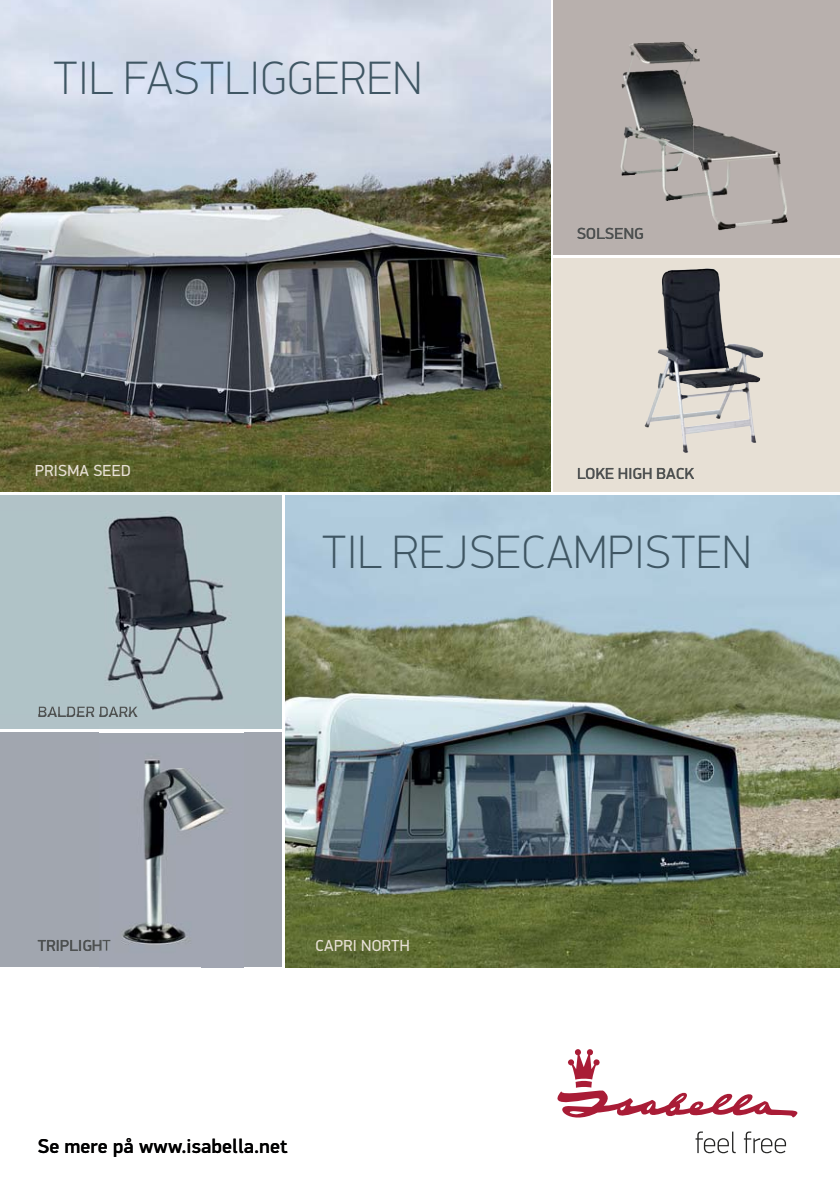
<style>
.page{position:relative;width:840px;height:1190px;background:#fff}
.page>*{position:absolute;margin:0;border:0;box-sizing:border-box;transform-origin:0 0}
.t1{font:47px "PF Din Display Pro Thin+IWQMWX";letter-spacing:.02em;color:#3f5663}
.t2{font:20px "PF Din Display Pro Medium+DJZXDE";letter-spacing:.01em;color:#000}
.t3{font:16px "PF Din Display Pro Regular+OUWGUK";letter-spacing:.02em;color:#4d5050}
.t4{font:16px "PF Din Display Pro Regular+OUWGUK";letter-spacing:.02em;color:#e7e0d5}
</style>
<div class="page">
<svg style="left:557px;top:1049px;width:240px;height:104px"></svg>
<div style="left:554px;top:0;width:286px;height:254px;background:#b8b0ad"></div>
<img style="left:0;top:0;width:550px;height:492px">
<img style="left:285px;top:495px;width:555px;height:472px">
<div style="left:554px;top:258px;width:286px;height:234px;background:#e7e0d5"></div>
<div style="left:0;top:495px;width:281px;height:234px;background:#b1c2c7"></div>
<div style="left:0;top:733px;width:281px;height:234px;background:#a1a6af"></div>
<img style="left:645px;top:268px;width:118px;height:185px">
<img style="left:620px;top:164px;width:73px;height:37px">
<img style="left:710px;top:203px;width:77px;height:27px">
<img style="left:122px;top:759px;width:103px;height:186px">
<img style="left:38px;top:510px;width:244px;height:204px">
<svg style="left:99px;top:940px;width:12px;height:11px"></svg>
<h1 class="t1" style="left:54px;top:51px;width:370px">TIL FASTLIGGEREN</h1>
<p class="t3" style="left:577px;top:224px;width:68px">SOLSENG</p>
<p class="t4" style="left:35px;top:461px;width:97px">PRISMA SEED</p>
<p class="t3" style="left:577px;top:464px;width:118px">LOKE HIGH BACK</p>
<p class="t3" style="left:38px;top:703px;width:101px">BALDER DARK</p>
<h1 class="t1" style="left:322px;top:524px;width:431px">TIL REJSECAMPISTEN</h1>
<p class="t3" style="left:38px;top:936px;width:75px">TRIPLIGHT</p>
<p class="t4" style="left:316px;top:936px;width:96px">CAPRI NORTH</p>
<p class="t2" style="left:38px;top:1135px;width:251px">Se mere på www.isabella.net</p>
</div>
